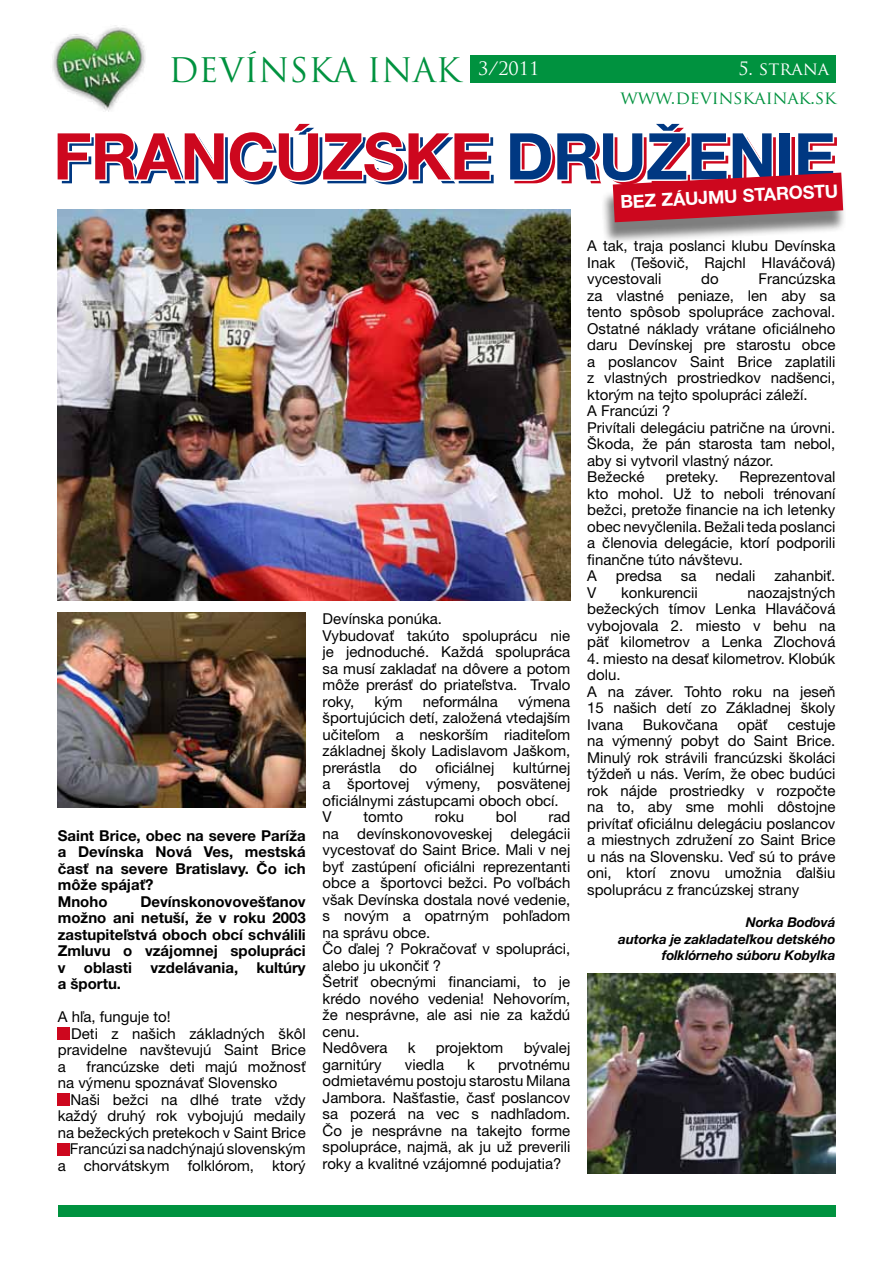
<style>
.page{position:relative;width:893px;height:1263px;background:#fff}
.page>*{position:absolute;margin:0;border:0;box-sizing:border-box;transform-origin:0 0}
.t1{font:700 64.5px "Helvetica Neue CE";letter-spacing:-.01em;color:#003882}
.t2{font:33px "Trajan Pro";color:#00923f}
.t3{font:18px "Trajan Pro";color:#00923f}
.t4{font:700 18px "Helvetica Neue CE";color:#fff}
.t5{font:18px "Trajan Pro";color:#fff}
.t6{font:15px/16.5px "Helvetica Neue CE";color:#000}
.t7{font:700 15px/16.5px "Helvetica Neue CE";color:#000}
.t8{font:italic 700 13.5px/16.4px "Helvetica Neue CE";letter-spacing:-.01em;color:#000;text-align:right}
.s1{color:#cd071e}
</style>
<div class="page">
<div style="left:58px;top:1205px;width:778px;height:12px;background:#00923f"></div>
<img style="left:52px;top:25px;width:94px;height:87px">
<div style="left:470px;top:55px;width:366px;height:28px;background:#00923f"></div>
<img style="left:57px;top:210px;width:513px;height:390px">
<img style="left:587px;top:974px;width:248px;height:200px">
<img style="left:58px;top:612px;width:248px;height:196px">
<div style="left:601px;top:179px;width:246px;height:65px;background:#000;opacity:.51"></div>
<svg style="left:507px;top:172px;width:336px;height:50px"></svg>
<div style="left:58px;top:1143px;width:12px;height:12px;background:#cd071e"></div>
<div style="left:58px;top:1027px;width:12px;height:12px;background:#cd071e"></div>
<div style="left:58px;top:1093px;width:12px;height:12px;background:#cd071e"></div>
<h2 class="t2" style="left:168px;top:49px;width:372px">DEVÍNSKA INAK <sup>3/2011</sup></h2>
<p class="t5" style="left:738px;top:57px;width:92px">5. strana</p>
<p class="t3" style="left:620px;top:86px;width:217px">www.devinskainak.sk</p>
<h1 class="t1" style="left:57px;top:124px;width:784px">FRANCÚZSKE <span class="s1">DRUŽENIE</span></h1>
<p class="t4" style="left:620px;top:192px;width:220px;rotate:-3deg">BEZ ZÁUJMU STAROSTU</p>
<p class="t7" style="left:58px;top:827px;width:249px">Saint Brice, obec na severe Paríža a Devínska Nová Ves, mestská časť na severe Bratislavy. Čo ich môže spájať?<br>Mnoho</p>
<p class="t7" style="left:58px;top:893px;width:249px;text-align:justify;text-indent:83px">Devínskonovovešťanov možno ani netuší, že v roku 2003 zastupiteľstvá oboch obcí schválili Zmluvu o vzájomnej spolupráci v oblasti vzdelávania, kultúry a športu.</p>
<p class="t6" style="left:58px;top:1009px;width:114px">A hľa, funguje to!</p>
<p class="t6" style="left:71px;top:1025px;width:236px">Deti z našich základných škôl</p>
<p class="t6" style="left:58px;top:1042px;width:249px">pravidelne navštevujú Saint Brice</p>
<p class="t6" style="left:58px;top:1058px;width:10px">a</p>
<p class="t6" style="left:58px;top:1058px;width:249px;text-indent:29px">francúzske deti majú možnosť na výmenu spoznávať Slovensko</p>
<p class="t6" style="left:58px;top:1091px;width:249px;text-align:right">Naši bežci na dlhé trate vždy každý druhý rok vybojujú medaily na bežeckých pretekoch v Saint Brice Francúzi sa nadchýnajú slovenským<br>a chorvátskym folklórom, ktorý</p>
<p class="t6" style="left:323px;top:611px;width:249px">Devínska ponúka.<br>Vybudovať takúto spoluprácu nie je jednoduché. Každá spolupráca sa musí zakladať na dôvere a potom môže prerásť do priateľstva. Trvalo roky,</p>
<p class="t6" style="left:375px;top:693px;width:30px">kým</p>
<p class="t6" style="left:423px;top:693px;width:77px">neformálna</p>
<p class="t6" style="left:323px;top:693px;width:249px;text-indent:195px">výmena športujúcich detí, založená vtedajším učiteľom a neskorším riaditeľom základnej školy Ladislavom Jaškom, prerástla do oficiálnej kultúrnej a športovej výmeny, posvätenej oficiálnymi zástupcami oboch obcí.<br>V</p>
<p class="t6" style="left:323px;top:809px;width:249px;text-indent:226px">rad na devínskonovoveskej delegácii vycestovať do Saint Brice. Mali v nej byť zastúpení oficiálni reprezentanti obce a športovci bežci. Po voľbách však Devínska dostala nové vedenie, s novým a opatrným pohľadom na správu obce.<br>Čo ďalej ? Pokračovať v spolupráci, alebo ju ukončiť ?<br>Šetriť obecnými financiami, to je krédo nového vedenia! Nehovorím, že nesprávne, ale asi nie za každú cenu.<br>Nedôvera</p>
<p class="t6" style="left:363px;top:809px;width:41px">tomto</p>
<p class="t6" style="left:435px;top:809px;width:31px">roku</p>
<p class="t6" style="left:496px;top:809px;width:22px">bol</p>
<p class="t6" style="left:408px;top:1040px;width:9px">k</p>
<p class="t6" style="left:436px;top:1040px;width:69px">projektom</p>
<p class="t6" style="left:524px;top:1040px;width:48px">bývalej</p>
<p class="t6" style="left:323px;top:1056px;width:249px;text-align:justify;text-indent:175px">prvotnému odmietavému postoju starostu Milana Jambora. Našťastie, časť poslancov sa pozerá na vec s nadhľadom.<br>Čo je nesprávne na takejto forme spolupráce, najmä, ak ju už preverili roky a kvalitné vzájomné podujatia?</p>
<p class="t6" style="left:323px;top:1056px;width:61px">garnitúry</p>
<p class="t6" style="left:405px;top:1056px;width:41px">viedla</p>
<p class="t6" style="left:467px;top:1056px;width:9px">k</p>
<p class="t6" style="left:587px;top:237px;width:250px;text-align:justify">A tak, traja poslanci klubu Devínska Inak (Tešovič, Rajchl Hlaváčová) vycestovali</p>
<p class="t6" style="left:587px;top:270px;width:250px;text-indent:171px">Francúzska za vlastné peniaze, len aby sa tento spôsob spolupráce zachoval.<br>Ostatné náklady vrátane oficiálneho daru Devínskej pre starostu obce a poslancov Saint Brice zaplatili z vlastných prostriedkov nadšenci, ktorým na tejto spolupráci záleží.<br>A Francúzi ?<br>Privítali delegáciu patrične na úrovni.<br>Škoda, že pán starosta tam nebol, aby si vytvoril vlastný názor.<br>Bežecké</p>
<p class="t6" style="left:701px;top:270px;width:19px">do</p>
<p class="t6" style="left:587px;top:468px;width:250px;text-indent:152px">Reprezentoval kto mohol. Už to neboli trénovaní bežci, pretože financie na ich letenky obec nevyčlenila. Bežali teda poslanci a členovia delegácie, ktorí podporili finančne túto návštevu.<br>A</p>
<p class="t6" style="left:666px;top:468px;width:54px">preteky.</p>
<p class="t6" style="left:616px;top:567px;width:48px">predsa</p>
<p class="t6" style="left:681px;top:567px;width:17px">sa</p>
<p class="t6" style="left:715px;top:567px;width:42px">nedali</p>
<p class="t6" style="left:774px;top:567px;width:63px">zahanbiť.</p>
<p class="t6" style="left:587px;top:584px;width:250px;text-align:justify;text-indent:160px">naozajstných bežeckých tímov Lenka Hlaváčová vybojovala 2. miesto v behu na päť kilometrov a Lenka Zlochová</p>
<p class="t6" style="left:587px;top:650px;width:250px">4. miesto na desať kilometrov. Klobúk dolu.<br>A na záver. Tohto roku na jeseň<br>15 našich detí zo Základnej školy<br>Ivana</p>
<p class="t6" style="left:587px;top:584px;width:11px">V</p>
<p class="t6" style="left:621px;top:584px;width:78px">konkurencii</p>
<p class="t6" style="left:587px;top:716px;width:250px;text-align:justify;text-indent:200px">cestuje na výmenný pobyt do Saint Brice.<br>Minulý rok strávili francúzski školáci týždeň u nás. Verím, že obec budúci rok nájde prostriedky v rozpočte na to, aby sme mohli dôstojne privítať oficiálnu delegáciu poslancov a miestnych združení zo Saint Brice u nás na Slovensku. Veď sú to práve oni, ktorí znovu umožnia ďalšiu spoluprácu z francúzskej strany</p>
<p class="t8" style="left:618px;top:914px;width:219px">Norka Boďová<br>autorka je zakladateľkou detského folklórneho súboru Kobylka</p>
<p class="t6" style="left:643px;top:716px;width:77px">Bukovčana</p>
<p class="t6" style="left:737px;top:716px;width:32px">opäť</p>
</div>
